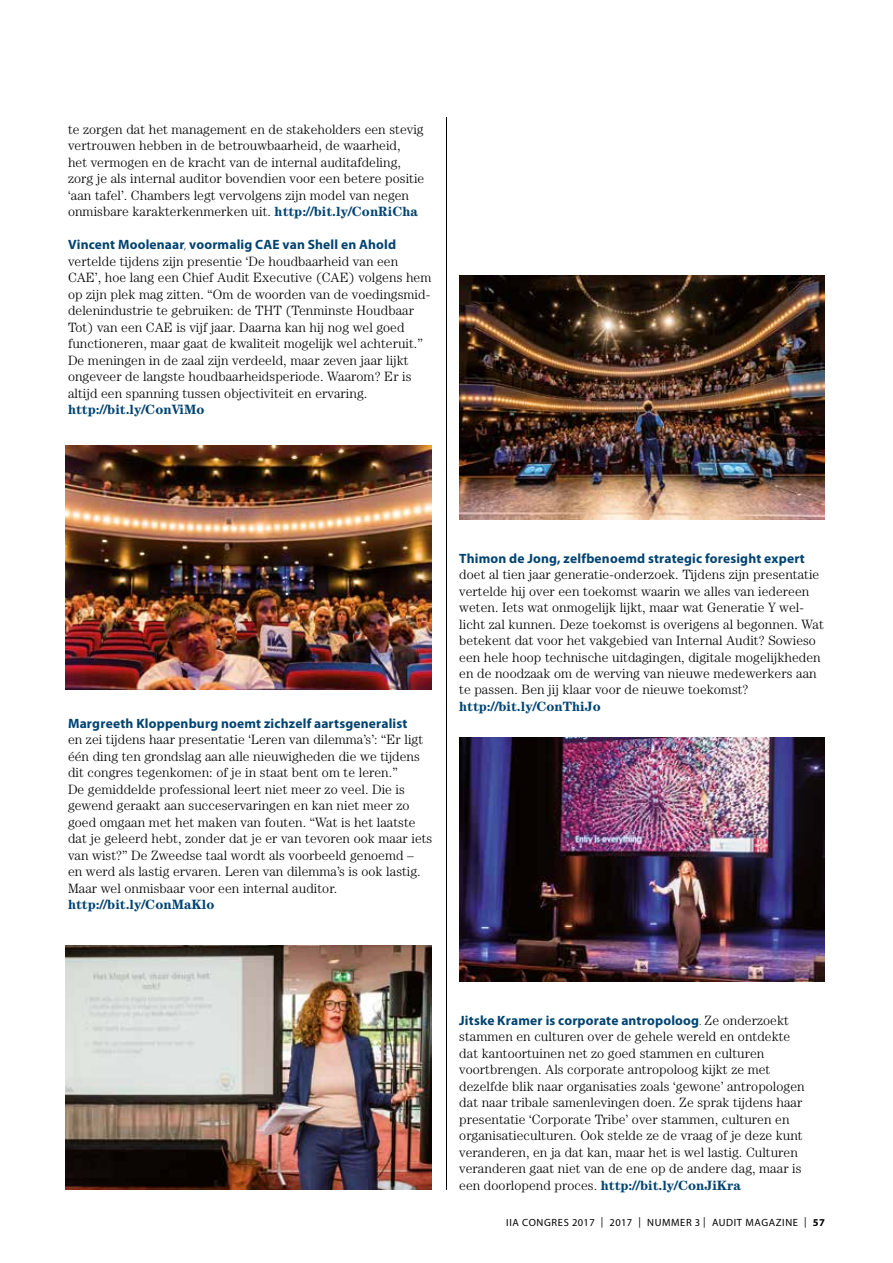
<style>
.page{position:relative;width:893px;height:1263px;background:#fff}
.page>*{position:absolute;margin:0;border:0;box-sizing:border-box;transform-origin:0 0}
.t1{font:300 13.5px/16.5px "Century LT";letter-spacing:.005em;color:#000}
.t2{font:700 13.5px "Myriad Pro";letter-spacing:.015em;color:#004371}
.t3{font:700 13.5px "Century LT";letter-spacing:.005em;color:#004371}
.t4{font:10.5px "Myriad Pro";letter-spacing:.06em;color:#000}
.s1{font-weight:700;color:#004371}
.s2{font-weight:300}
.s3{font-family:"Century LT";font-weight:300;color:#000}
.s4{font-weight:700}
</style>
<div class="page">
<img style="left:66px;top:445px;width:366px;height:244px">
<img style="left:66px;top:946px;width:366px;height:244px">
<img style="left:459px;top:275px;width:366px;height:245px">
<img style="left:459px;top:737px;width:366px;height:245px">
<hr style="left:446px;top:117px;width:1px;height:1073px;background:#000">
<p class="t1" style="left:68px;top:120px;width:358px">te zorgen dat het management en de stakeholders een stevig vertrouwen hebben in de betrouwbaarheid, de waarheid,<br>het vermogen en de kracht van de internal auditafdeling, zorg je als internal auditor bovendien voor een betere positie ‘aan tafel’. Chambers legt vervolgens zijn model van negen onmisbare karakterkenmerken uit. <span class="s1">http://bit.ly/ConRiCha</span></p>
<p class="t2" style="left:68px;top:236px;width:330px">Vincent Moolenaar<span class="s2">,</span> voormalig CAE van Shell en Ahold</p>
<p class="t1" style="left:68px;top:252px;width:365px">vertelde tijdens zijn presentie ‘De houdbaarheid van een CAE’, hoe lang een Chief Audit Executive (CAE) volgens hem op zijn plek mag zitten. “Om de woorden van de voedingsmid&shy;delenindustrie te gebruiken: de THT (Tenminste Houdbaar Tot) van een CAE is vijf jaar. Daarna kan hij nog wel goed functioneren, maar gaat de kwaliteit mogelijk wel achteruit.” De meningen in de zaal zijn verdeeld, maar zeven jaar lijkt ongeveer de langste houdbaarheidsperiode. Waarom? Er is altijd een spanning tussen objectiviteit en ervaring.</p>
<p class="t3" style="left:68px;top:401px;width:138px">http://bit.ly/ConViMo</p>
<p class="t2" style="left:68px;top:714px;width:341px">Margreeth Kloppenburg noemt zichzelf aartsgeneralist</p>
<p class="t1" style="left:68px;top:731px;width:366px">en zei tijdens haar presentatie ‘Leren van dilemma’s’: “Er ligt één ding ten grondslag aan alle nieuwigheden die we tijdens dit congres tegenkomen: of je in staat bent om te leren.”<br>De gemiddelde professional leert niet meer zo veel. Die is gewend geraakt aan succeservaringen en kan niet meer zo goed omgaan met het maken van fouten. “Wat is het laatste dat je geleerd hebt, zonder dat je er van tevoren ook maar iets van wist?” De Zweedse taal wordt als voorbeeld genoemd –<br>en werd als lastig ervaren. Leren van dilemma’s is ook lastig.<br>Maar wel onmisbaar voor een internal auditor.</p>
<p class="t3" style="left:68px;top:896px;width:148px">http://bit.ly/ConMaKlo</p>
<p class="t2" style="left:459px;top:549px;width:347px">Thimon de Jong, zelfbenoemd strategic foresight expert</p>
<p class="t1" style="left:459px;top:566px;width:366px">doet al tien jaar generatie-onderzoek. Tijdens zijn presentatie vertelde hij over een toekomst waarin we alles van iedereen weten. Iets wat onmogelijk lijkt, maar wat Generatie Y wel&shy;licht zal kunnen. Deze toekomst is overigens al begonnen. Wat betekent dat voor het vakgebied van Internal Audit? Sowieso een hele hoop technische uitdagingen, digitale mogelijkheden en de noodzaak om de werving van nieuwe medewerkers aan te passen. Ben jij klaar voor de nieuwe toekomst?</p>
<p class="t3" style="left:459px;top:698px;width:143px">http://bit.ly/ConThiJo</p>
<p class="t2" style="left:459px;top:1011px;width:331px">Jitske Kramer is corporate antropoloog<span class="s2">.</span> <span class="s3">Ze onderzoekt</span></p>
<p class="t1" style="left:459px;top:1028px;width:347px">stammen en culturen over de gehele wereld en ontdekte dat kantoortuinen net zo goed stammen en culturen voortbrengen. Als corporate antropoloog kijkt ze met dezelfde blik naar organisaties zoals ‘gewone’ antropologen dat naar tribale samenlevingen doen. Ze sprak tijdens haar presentatie ‘Corporate Tribe’ over stammen, culturen en organisatieculturen. Ook stelde ze de vraag of je deze kunt veranderen, en ja dat kan, maar het is wel lastig. Culturen veranderen gaat niet van de ene op de andere dag, maar is een doorlopend proces. <span class="s1">http://bit.ly/ConJiKra</span></p>
<p class="t4" style="left:506px;top:1216px;width:320px">IIA CONGRES 2017 | 2017 | NUMMER 3 | AUDIT MAGAZINE | <span class="s4">57</span></p>
</div>
